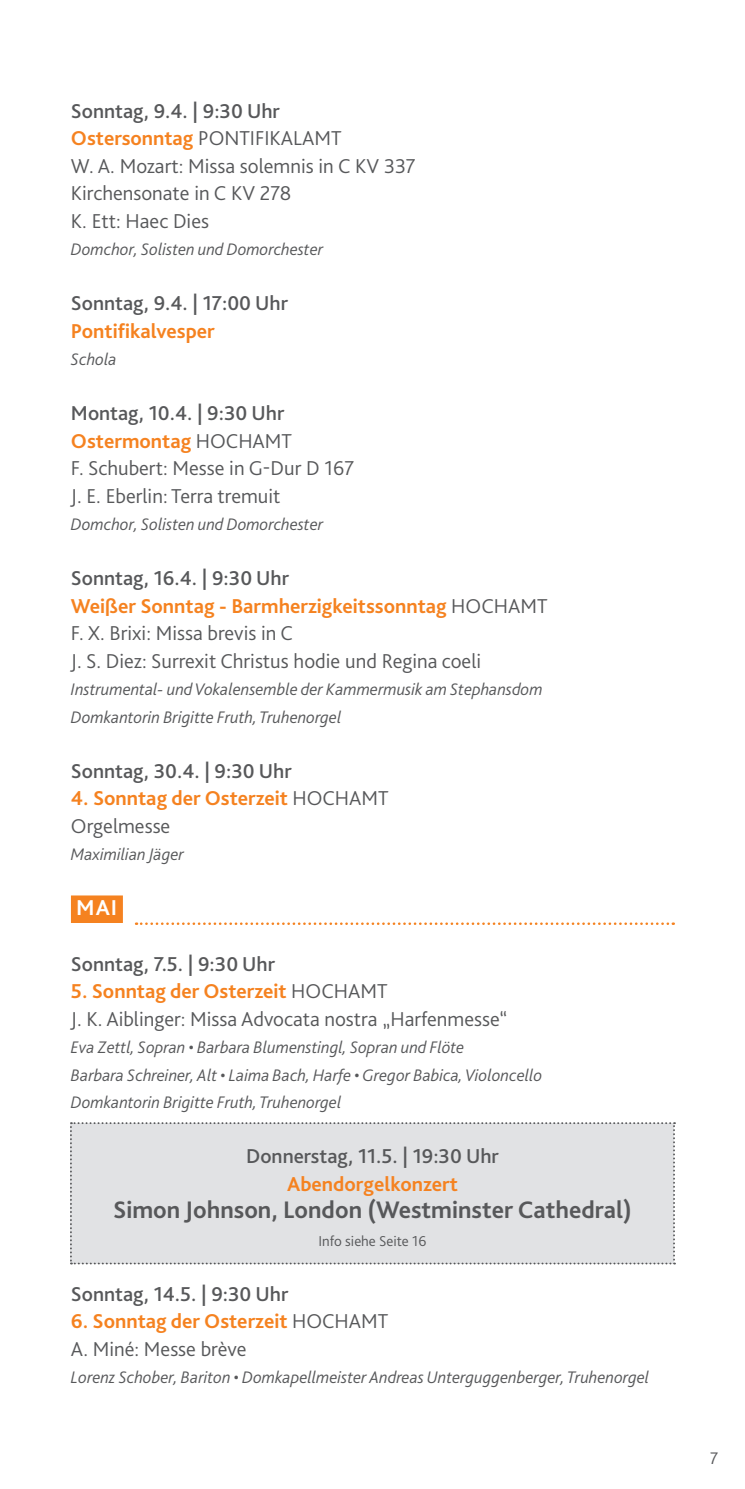
<style>
.page{position:relative;width:745px;height:1489px;background:#fff}
.page>*{position:absolute;margin:0;border:0;box-sizing:border-box;transform-origin:0 0}
.t1{font:700 25px "Bliss Pro";color:#57585a}
.t2{font:700 22.5px "Bliss Pro";color:#fff}
.t3{font:300 21px/27.5px "Bliss Pro";color:#57585a}
.t4{font:500 21px "Bliss Pro";color:#57585a}
.t5{font:700 21px/27.5px "Bliss Pro";color:#f58220}
.t6{font:italic 300 17.5px/27.5px "Bliss Pro";color:#57585a}
.t7{font:300 17.5px "Bliss Pro";color:#57585a}
.t8{font:300 15px "Bliss Pro";color:#57585a}
.s1{font-weight:500}
.s2{font-weight:700;color:#f58220}
.s3{font-weight:300;color:#57585a}
</style>
<div class="page">
<div style="left:70px;top:1122px;width:604px;height:142px;background:#e1e2e4"></div>
<div style="left:71px;top:895px;width:52px;height:28px;background:#f58220"></div>
<svg style="left:136px;top:922px;width:537px;height:2px"></svg>
<p class="t3" style="left:71px;top:97px;width:346px"><span class="s1">Sonntag, 9.4. | 9:30 Uhr<br></span><span class="s2">Ostersonntag</span> PONTIFIKALAMT<br>W. A. Mozart: Missa solemnis in C KV 337<br>Kirchensonate in C KV 278<br>K. Ett: Haec Dies</p>
<p class="t6" style="left:71px;top:235px;width:254px">Domchor, Solisten und Domorchester</p>
<p class="t4" style="left:71px;top:290px;width:218px">Sonntag, 9.4. | 17:00 Uhr</p>
<p class="t5" style="left:71px;top:317px;width:145px">Pontifikalvesper</p>
<p class="t6" style="left:71px;top:345px;width:47px">Schola</p>
<p class="t3" style="left:71px;top:399px;width:284px"><span class="s1">Montag, 10.4. | 9:30 Uhr<br></span><span class="s2">Ostermontag</span> HOCHAMT<br>F. Schubert: Messe in G-Dur D 167<br>J. E. Eberlin: Terra tremuit</p>
<p class="t6" style="left:71px;top:510px;width:254px">Domchor, Solisten und Domorchester</p>
<p class="t3" style="left:71px;top:564px;width:477px"><span class="s1">Sonntag, 16.4. | 9:30 Uhr<br></span><span class="s2">Weißer Sonntag - Barmherzigkeitssonntag</span> HOCHAMT F. X. Brixi: Missa brevis in C<br>J. S. Diez: Surrexit Christus hodie und Regina coeli</p>
<p class="t6" style="left:71px;top:675px;width:473px">Instrumental- und Vokalensemble der Kammermusik am Stephansdom<br>Domkantorin Brigitte Fruth, Truhenorgel</p>
<p class="t4" style="left:71px;top:757px;width:222px">Sonntag, 30.4. | 9:30 Uhr</p>
<p class="t5" style="left:71px;top:784px;width:319px">4. Sonntag der Osterzeit <span class="s3">HOCHAMT<br>Orgelmesse</span></p>
<p class="t6" style="left:71px;top:840px;width:114px">Maximilian Jäger</p>
<p class="t2" style="left:76px;top:894px;width:42px">MAI</p>
<p class="t4" style="left:71px;top:950px;width:205px">Sonntag, 7.5. | 9:30 Uhr</p>
<p class="t3" style="left:71px;top:977px;width:438px"><span class="s2">5. Sonntag der Osterzeit</span> HOCHAMT<br>J. K. Aiblinger: Missa Advocata nostra „Harfenmesse“</p>
<p class="t6" style="left:71px;top:1033px;width:472px">Eva Zettl, Sopran • Barbara Blumenstingl, Sopran und Flöte<br>Barbara Schreiner, Alt • Laima Bach, Harfe • Gregor Babica, Violoncello<br>Domkantorin Brigitte Fruth, Truhenorgel</p>
<p class="t4" style="left:246px;top:1142px;width:254px">Donnerstag, 11.5. | 19:30 Uhr</p>
<p class="t5" style="left:287px;top:1169px;width:172px">Abendorgelkonzert</p>
<p class="t1" style="left:113px;top:1194px;width:520px">Simon Johnson, London (Westminster Cathedral)</p>
<p class="t8" style="left:318px;top:1231px;width:109px">Info siehe Seite 16</p>
<p class="t4" style="left:71px;top:1280px;width:219px">Sonntag, 14.5. | 9:30 Uhr</p>
<p class="t3" style="left:71px;top:1307px;width:318px"><span class="s2">6. Sonntag der Osterzeit</span> HOCHAMT<br>A. Miné: Messe brève</p>
<p class="t6" style="left:71px;top:1363px;width:579px">Lorenz Schober, Bariton • Domkapellmeister Andreas Unterguggenberger, Truhenorgel</p>
<p class="t7" style="left:709px;top:1447px;width:10px">7</p>
</div>
